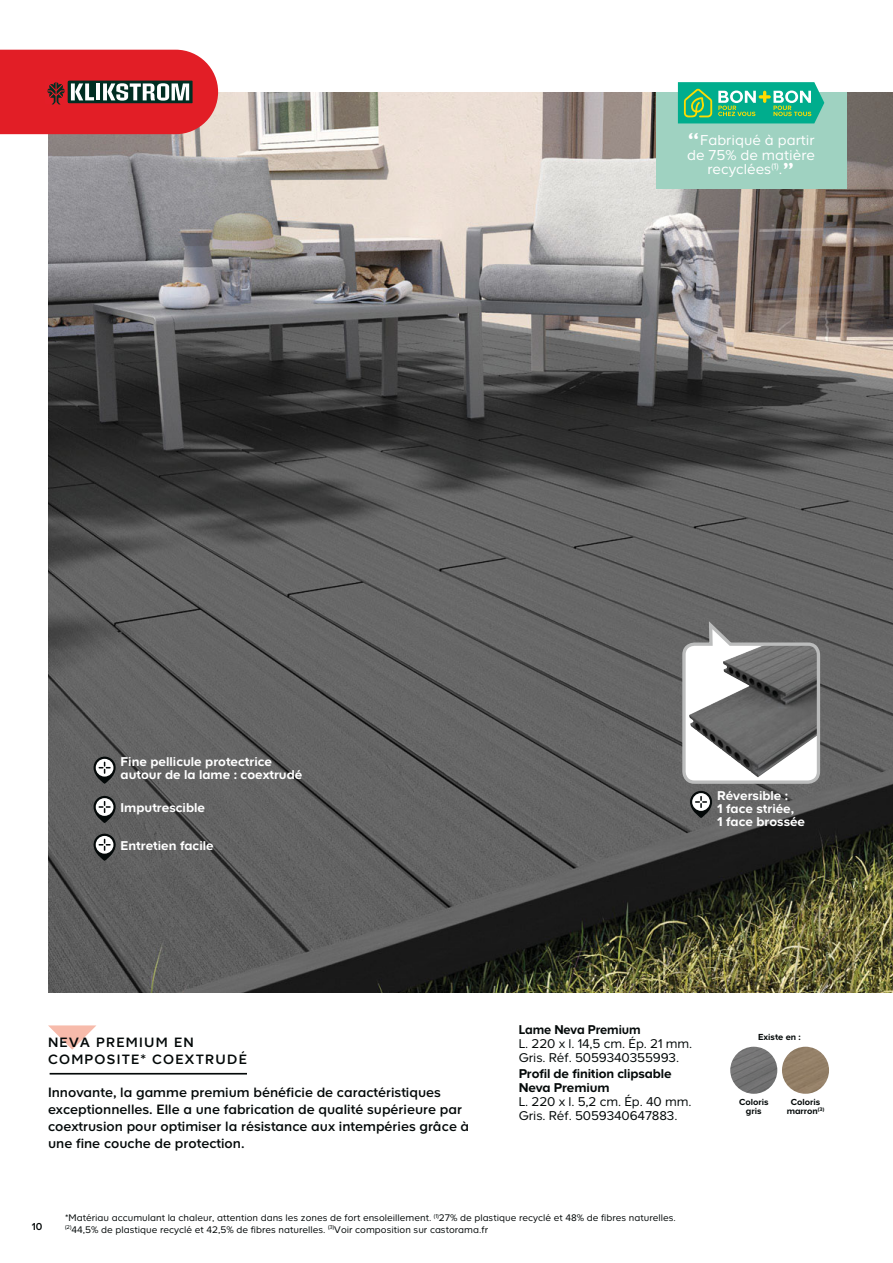
<style>
.page{position:relative;width:893px;height:1263px;background:#fff}
.page>*{position:absolute;margin:0;border:0;box-sizing:border-box;transform-origin:0 0}
.t1{font:14.85px/14.5px "Casto";color:#fff;text-align:center}
.t2{font:500 14.1px/17px "Casto";color:#040909}
.t3{font:500 14.1px/17px "Casto";letter-spacing:.09em;color:#040909}
.t4{font:700 13.2px/12.8px "Casto";color:#fff}
.t5{font:13.2px/14.1px "Casto";letter-spacing:-.01em;color:#040909}
.t6{font:700 13.2px/14.1px "Casto";letter-spacing:-.01em;color:#040909}
.t7{font:700 13.2px "Casto";letter-spacing:-.01em;color:#040909;scale:.95 1}
.t8{font:500 10.5px "Casto";color:#040909}
.t9{font:9.9px/11.6px "Casto";color:#040909}
.t10{font:700 9.15px/9px "Casto";color:#040909;text-align:center}
.s1{font-size:31.35px}
</style>
<div class="page">
<img style="left:48px;top:92px;width:845px;height:901px">
<svg style="left:0;top:50px;width:218px;height:84px;background:#cd353a"></svg>
<img style="left:730px;top:1047px;width:47px;height:47px;border-radius:50%">
<div style="left:782px;top:1047px;width:47px;height:47px;background:#948067;border-radius:50%"></div>
<svg style="left:48px;top:1025px;width:48px;height:25px"></svg>
<hr style="left:50px;top:1073px;width:197px;height:2px;background:#040909">
<svg style="left:94px;top:757px;width:22px;height:27px"></svg>
<div style="left:96px;top:759px;width:17px;height:18px;background:#fff;border-radius:50%"></div>
<svg style="left:99px;top:762px;width:12px;height:12px"></svg>
<svg style="left:681px;top:617px;width:141px;height:168px"></svg>
<svg style="left:690px;top:791px;width:22px;height:27px"></svg>
<svg style="left:692px;top:793px;width:18px;height:18px"></svg>
<svg style="left:695px;top:796px;width:12px;height:12px"></svg>
<div style="left:656px;top:92px;width:191px;height:96px;background:#9fd2c1"></div>
<svg style="left:678px;top:82px;width:146px;height:41px;background:#34ba8c"></svg>
<svg style="left:94px;top:796px;width:22px;height:27px"></svg>
<div style="left:96px;top:798px;width:17px;height:18px;background:#fff;border-radius:50%"></div>
<svg style="left:99px;top:801px;width:12px;height:12px"></svg>
<svg style="left:94px;top:834px;width:22px;height:27px"></svg>
<div style="left:96px;top:836px;width:17px;height:18px;background:#fff;border-radius:50%"></div>
<svg style="left:99px;top:839px;width:12px;height:12px"></svg>
<h1 class="t1" style="left:687px;top:134px;width:129px"><span class="s1">“</span>Fabriqué à partir de 75% de matière recyclées<sup>(1)</sup>.<span class="s1">”</span></h1>
<h3 class="t4" style="left:121px;top:757px;width:183px">Fine pellicule protectrice autour de la lame : coextrudé</h3>
<h3 class="t4" style="left:121px;top:802px;width:86px">Imputrescible</h3>
<h3 class="t4" style="left:121px;top:840px;width:95px">Entretien facile</h3>
<h3 class="t4" style="left:717px;top:790px;width:90px">Réversible :<br>1 face striée,<br>1 face brossée</h3>
<h2 class="t3" style="left:48px;top:1035px;width:200px">NEVA PREMIUM EN<br>COMPOSITE* COEXTRUDÉ</h2>
<h2 class="t2" style="left:48px;top:1086px;width:423px">Innovante, la gamme premium bénéficie de caractéristiques exceptionnelles. Elle a une fabrication de qualité supérieure par coextrusion pour optimiser la résistance aux intempéries grâce à une fine couche de protection.</h2>
<h3 class="t7" style="left:519px;top:1025px;width:130px">Lame Neva Premium</h3>
<h3 class="t5" style="left:519px;top:1037px;width:175px">L. 220 x l. 14,5 cm. Ép. 21 mm.<br>Gris. Réf. 5059340355993.</h3>
<h3 class="t6" style="left:519px;top:1068px;width:154px">Profil de finition clipsable<br>Neva Premium</h3>
<h3 class="t5" style="left:519px;top:1096px;width:174px">L. 220 x l. 5,2 cm. Ép. 40 mm.<br>Gris. Réf. 5059340647883.</h3>
<p class="t10" style="left:758px;top:1033px;width:44px">Existe en :</p>
<p class="t10" style="left:739px;top:1099px;width:31px">Coloris gris</p>
<p class="t10" style="left:787px;top:1099px;width:39px">Coloris marron<sup>(3)</sup></p>
<p class="t8" style="left:32px;top:1223px;width:12px">10</p>
<p class="t9" style="left:65px;top:1213px;width:612px">*Matériau accumulant la chaleur, attention dans les zones de fort ensoleillement. <sup>(1)</sup>27% de plastique recyclé et 48% de fibres naturelles. <sup>(2)</sup>44,5% de plastique recyclé et 42,5% de fibres naturelles. <sup>(3)</sup>Voir composition sur castorama.fr</p>
</div>
